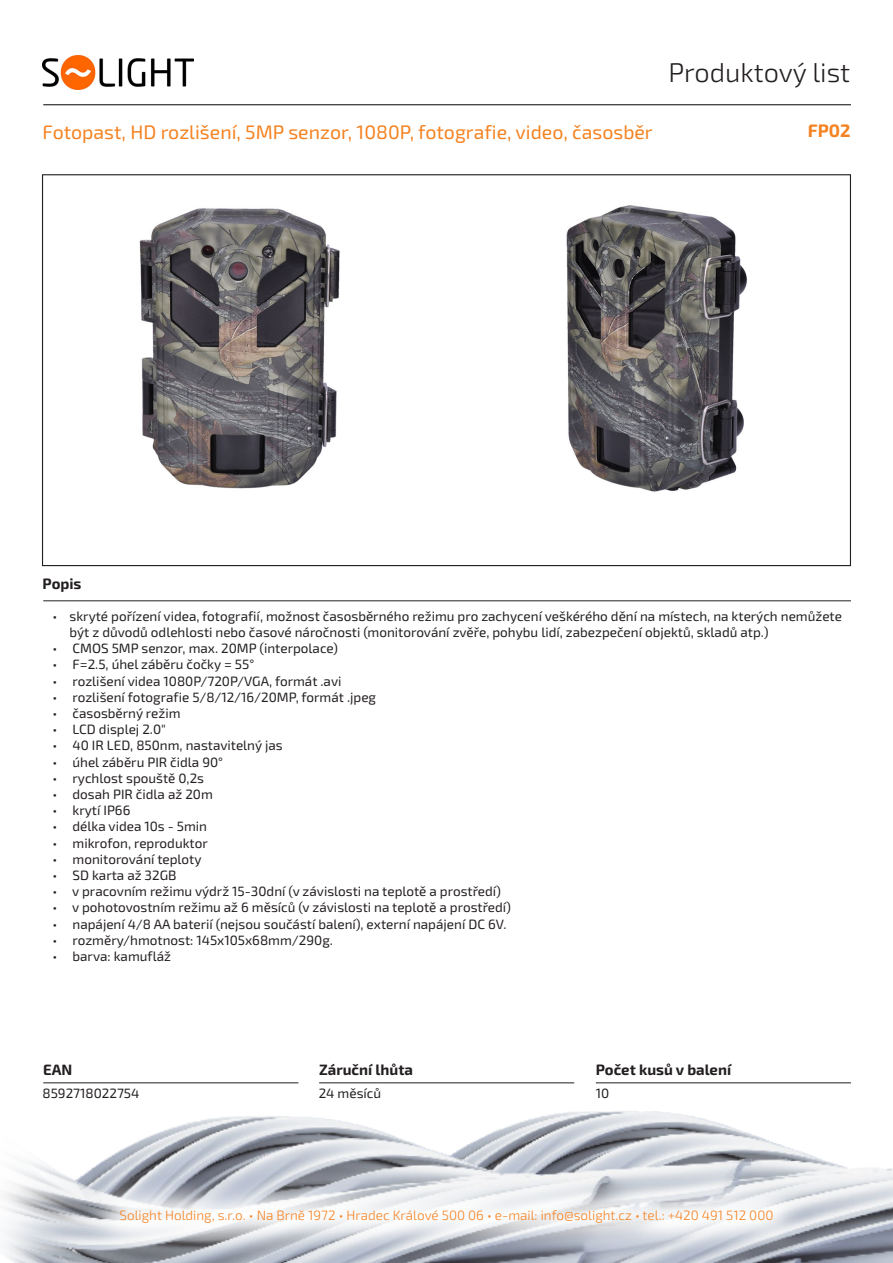
<style>
.page{position:relative;width:893px;height:1263px;background:#fff}
.page>*{position:absolute;margin:0;border:0;box-sizing:border-box;transform-origin:0 0}
.t1{font:300 27px "Exo 2.0";color:#231f20}
.t2{font:19.5px "Exo 2.0";color:#f58220}
.Kód_produktu{font:700 18px "Exo 2.0";color:#f58220}
.t3{font:700 15px "Exo 2.0";color:#231f20}
.t4{font:13.5px/16.2px "Exo 2.0";color:#231f20}
.t5{font:300 13.5px "Exo 2.0";color:#f58220}
</style>
<div class="page">
<img style="left:3px;top:1082px;width:890px;height:181px">
<hr style="left:43px;top:104px;width:808px;height:1px;background:#231f20">
<hr style="left:43px;top:600px;width:808px;height:1px;background:#231f20">
<hr style="left:596px;top:1082px;width:255px;height:1px;background:#231f20">
<hr style="left:319px;top:1082px;width:255px;height:1px;background:#231f20">
<hr style="left:43px;top:1082px;width:255px;height:1px;background:#231f20">
<svg style="left:85px;top:1174px;width:723px;height:84px"></svg>
<img style="left:43px;top:55px;width:150px;height:34px">
<img style="left:139px;top:208px;width:201px;height:281px">
<img style="left:566px;top:205px;width:182px;height:287px">
<h1 class="t1" style="left:668px;top:57px;width:183px">Produktový list</h1>
<p class="t2" style="left:43px;top:120px;width:612px">Fotopast, HD rozlišení, 5MP senzor, 1080P, fotografie, video, časosběr</p>
<p class="Kód_produktu" style="left:808px;top:120px;width:44px">FP02</p>
<p class="t3" style="left:43px;top:575px;width:40px">Popis</p>
<p class="t4" style="left:70px;top:608px;width:774px;text-indent:-17px">• skryté pořízení videa, fotografií, možnost časosběrného režimu pro zachycení veškérého dění na místech, na kterých nemůžete být z důvodů odlehlosti nebo časové náročnosti (monitorování zvěře, pohybu lidí, zabezpečení objektů, skladů atp.)</p>
<p class="t4" style="left:53px;top:641px;width:287px">• CMOS 5MP senzor, max. 20MP (interpolace)</p>
<p class="t4" style="left:53px;top:657px;width:203px">• F=2.5, úhel záběru čočky = 55°</p>
<p class="t4" style="left:53px;top:673px;width:290px">• rozlišení videa 1080P/720P/VGA, formát .avi</p>
<p class="t4" style="left:53px;top:689px;width:325px">• rozlišení fotografie 5/8/12/16/20MP, formát .jpeg</p>
<p class="t4" style="left:53px;top:705px;width:130px">• časosběrný režim</p>
<p class="t4" style="left:53px;top:722px;width:115px">• LCD displej 2.0"</p>
<p class="t4" style="left:53px;top:738px;width:232px">• 40 IR LED, 850nm, nastavitelný jas</p>
<p class="t4" style="left:53px;top:754px;width:172px">• úhel záběru PIR čidla 90°</p>
<p class="t4" style="left:53px;top:770px;width:153px">• rychlost spouště 0,2s</p>
<p class="t4" style="left:53px;top:786px;width:162px">• dosah PIR čidla až 20m</p>
<p class="t4" style="left:53px;top:803px;width:79px">• krytí IP66</p>
<p class="t4" style="left:53px;top:819px;width:156px">• délka videa 10s - 5min</p>
<p class="t4" style="left:53px;top:835px;width:157px">• mikrofon, reproduktor</p>
<p class="t4" style="left:53px;top:851px;width:150px">• monitorování teploty</p>
<p class="t4" style="left:53px;top:867px;width:126px">• SD karta až 32GB</p>
<p class="t4" style="left:53px;top:884px;width:450px">• v pracovním režimu výdrž 15-30dní (v závislosti na teplotě a prostředí)</p>
<p class="t4" style="left:53px;top:900px;width:460px">• v pohotovostním režimu až 6 měsíců (v závislosti na teplotě a prostředí)</p>
<p class="t4" style="left:53px;top:916px;width:455px">• napájení 4/8 AA baterií (nejsou součástí balení), externí napájení DC 6V.</p>
<p class="t4" style="left:53px;top:932px;width:282px">• rozměry/hmotnost: 145x105x68mm/290g.</p>
<p class="t4" style="left:53px;top:948px;width:120px">• barva: kamufláž</p>
<p class="t3" style="left:43px;top:1060px;width:31px">EAN</p>
<p class="t3" style="left:319px;top:1060px;width:95px">Záruční lhůta</p>
<p class="t3" style="left:596px;top:1060px;width:137px">Počet kusů v balení</p>
<p class="t4" style="left:43px;top:1085px;width:98px">8592718022754</p>
<p class="t4" style="left:319px;top:1085px;width:64px">24 měsíců</p>
<p class="t4" style="left:596px;top:1085px;width:15px">10</p>
<p class="t5" style="left:120px;top:1208px;width:655px">Solight Holding, s.r.o. • Na Brně 1972 • Hradec Králové 500 06 • e-mail: info@solight.cz • tel.: +420 491 512 000</p>
</div>
